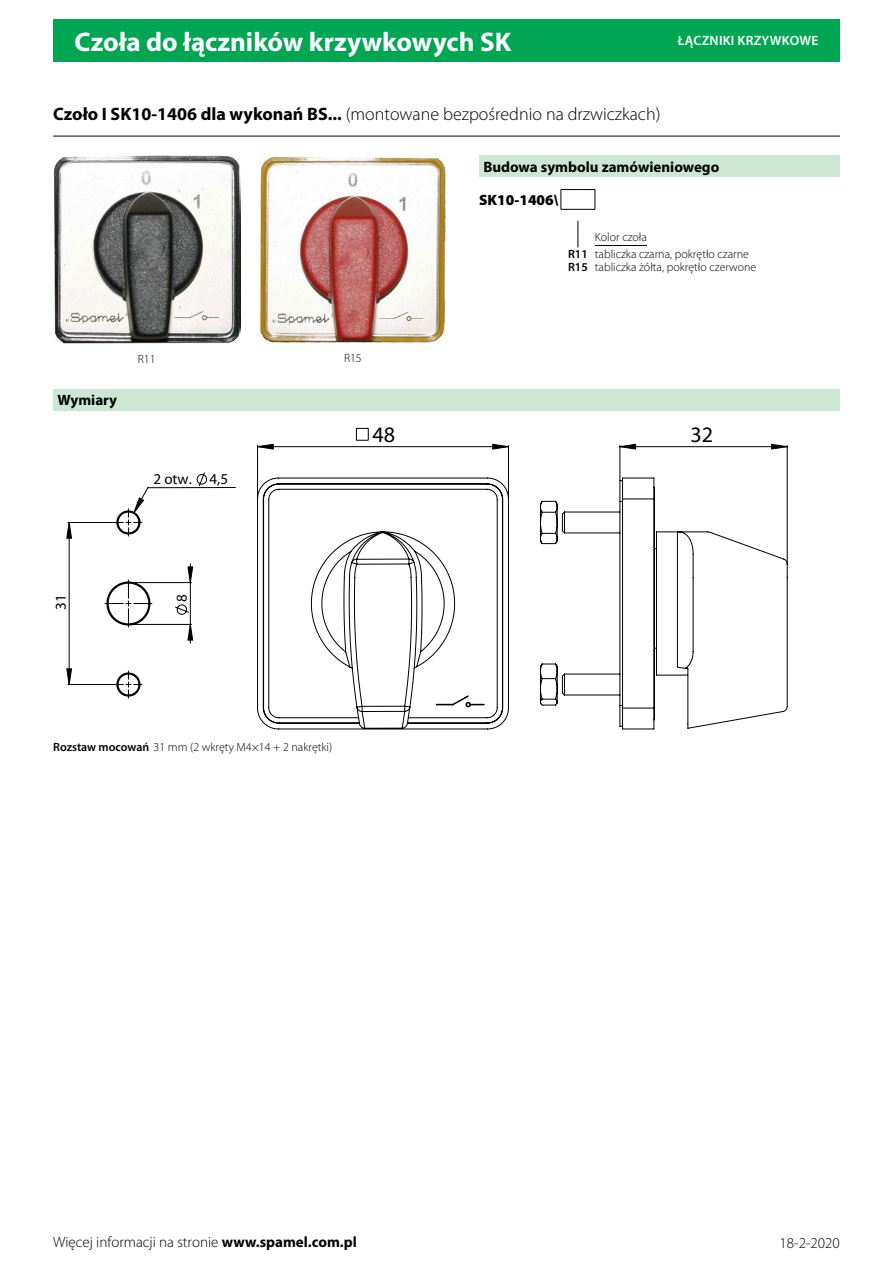
<style>
.page{position:relative;width:893px;height:1263px;background:#fff}
.page>*{position:absolute;margin:0;border:0;box-sizing:border-box;transform-origin:0 0}
.t1{font:700 27px "Myriad Pro";color:#fff}
.Cecha_Wymiary{font:22.2px "Myriad Pro";color:#000}
.t2{font:300 18px "Myriad Pro";color:#000}
.Cecha_Wymiary-2{font:15.15px "Myriad Pro";color:#000}
.t3{font:300 15px "Myriad Pro";color:#000}
.Überschrift{font:700 15px "Myriad Pro";color:#000}
.TS_Bestellschlüssel{font:900 15px "Myriad Pro";color:#000}
.t4{font:600 13.5px "Myriad Pro";letter-spacing:.02em;color:#fff}
.TS_links{font:300 12px "Myriad Pro";color:#000}
.Text_semibold_podkre{font:300 12px "Myriad Pro";color:#000}
.TS_links_unterstrich{font:300 12px "Myriad Pro";color:#000}
.TS_fett_zentriert{font:600 12px "Myriad Pro";color:#000}
.Podpis_pod_zdjeciem{font:300 12px "Myriad Pro";color:#000}
.s1{font-weight:700}
.s2{font-weight:600}
</style>
<div class="page">
<div style="left:53px;top:19px;width:787px;height:43px;background:#00a651"></div>
<div style="left:479px;top:155px;width:361px;height:22px;background:#cce7d3"></div>
<svg style="left:561px;top:189px;width:35px;height:21px"></svg>
<svg style="left:578px;top:221px;width:1px;height:26px"></svg>
<hr style="left:595px;top:245px;width:52px;height:1px;background:#000">
<svg style="left:257px;top:428px;width:252px;height:22px"></svg>
<svg style="left:620px;top:444px;width:167px;height:5px"></svg>
<svg style="left:257px;top:477px;width:252px;height:252px"></svg>
<svg style="left:67px;top:498px;width:126px;height:200px"></svg>
<svg style="left:539px;top:477px;width:249px;height:252px"></svg>
<hr style="left:53px;top:136px;width:787px;height:1px;background:#000">
<div style="left:53px;top:389px;width:787px;height:21px;background:#cce7d3"></div>
<img style="left:53px;top:155px;width:187px;height:189px">
<img style="left:259px;top:155px;width:187px;height:187px">
<h1 class="t1" style="left:74px;top:24px;width:438px">Czoła do łączników krzywkowych SK</h1>
<p class="t4" style="left:678px;top:32px;width:142px">ŁĄCZNIKI KRZYWKOWE</p>
<p class="t2" style="left:53px;top:104px;width:609px"><span class="s1">Czoło I SK10-1406 dla wykonań BS...</span> (montowane bezpośrednio na drzwiczkach)</p>
<p class="Überschrift" style="left:483px;top:157px;width:238px">Budowa symbolu zamówieniowego</p>
<p class="TS_Bestellschlüssel" style="left:479px;top:190px;width:81px">SK10-1406\</p>
<p class="TS_links_unterstrich" style="left:595px;top:231px;width:54px">Kolor czoła</p>
<p class="TS_fett_zentriert" style="left:568px;top:246px;width:21px">R11</p>
<p class="TS_links" style="left:595px;top:247px;width:156px">tabliczka czarna, pokrętło czarne</p>
<p class="TS_fett_zentriert" style="left:568px;top:259px;width:21px">R15</p>
<p class="TS_links" style="left:595px;top:260px;width:163px">tabliczka żółta, pokrętło czerwone</p>
<p class="Überschrift" style="left:57px;top:391px;width:61px">Wymiary</p>
<p class="Podpis_pod_zdjeciem" style="left:138px;top:352px;width:19px">R11</p>
<p class="Podpis_pod_zdjeciem" style="left:344px;top:351px;width:19px">R15</p>
<p class="Cecha_Wymiary-2" style="left:153px;top:470px;width:76px">2 otw. 4,5</p>
<p class="Cecha_Wymiary" style="left:372px;top:421px;width:24px">48</p>
<p class="Cecha_Wymiary-2" style="left:51px;top:610px;width:17px;rotate:-90deg">31</p>
<p class="Cecha_Wymiary-2" style="left:173px;top:602px;width:9px;rotate:-90deg">8</p>
<p class="Text_semibold_podkre" style="left:53px;top:740px;width:281px"><span class="s2">Rozstaw mocowań</span> 31 mm (2 wkręty M4×14 + 2 nakrętki)</p>
<p class="Cecha_Wymiary" style="left:690px;top:421px;width:24px">32</p>
<p class="t3" style="left:53px;top:1234px;width:305px">Więcej informacji na stronie <span class="s1">www.spamel.com.pl</span></p>
<p class="t3" style="left:780px;top:1234px;width:62px">18-2-2020</p>
</div>
